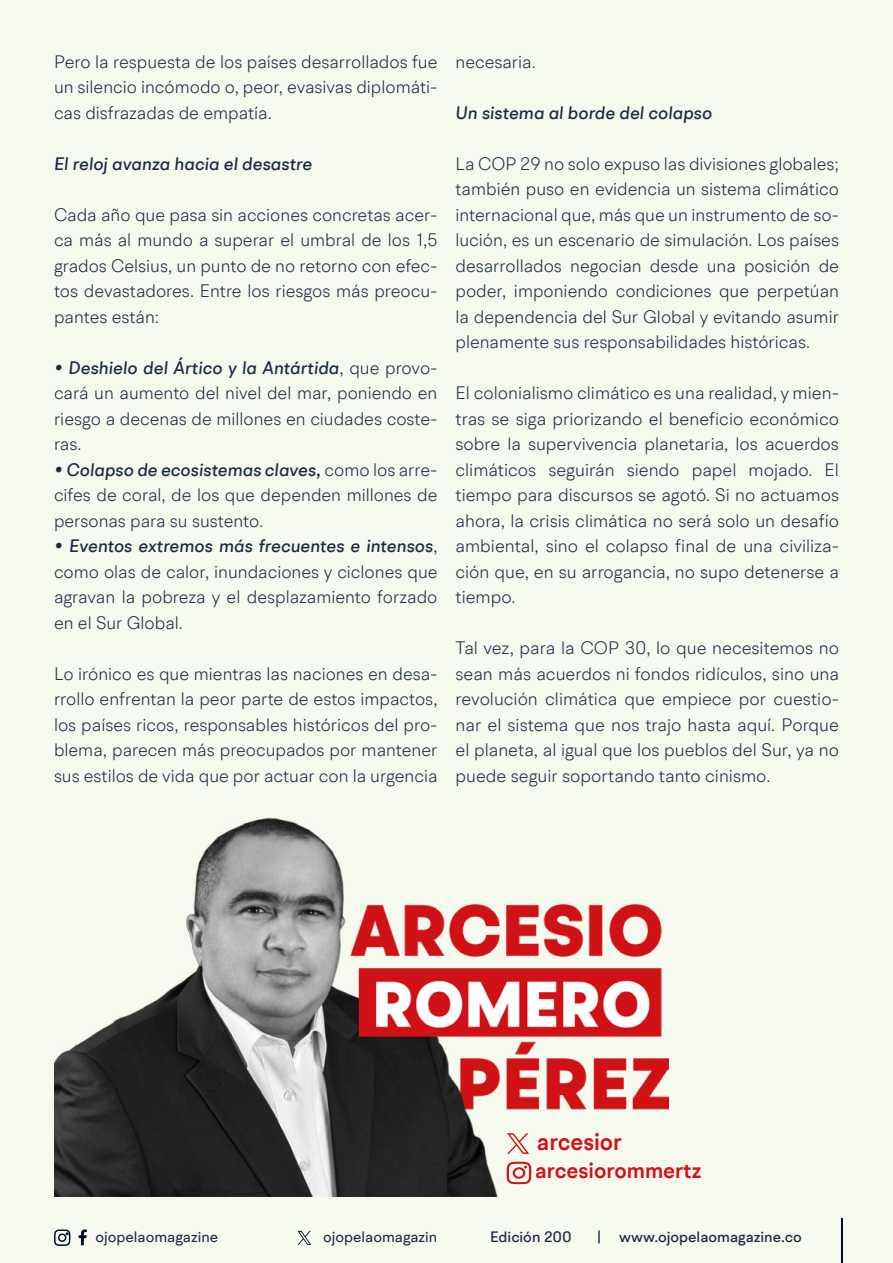
<style>
.page{position:relative;width:893px;height:1263px;background:#f6f9ee}
.page>*{position:absolute;margin:0;border:0;box-sizing:border-box;transform-origin:0 0}
.t1{font:600 23.85px "BR Hendrix";color:#d11217;scale:.96 1}
.t2{font:600 21.9px "BR Hendrix";color:#d11217}
.t3{font:300 18px/25.5px "BR Hendrix";color:#1b2943;text-align:justify}
.t4{font:italic 500 18px "BR Hendrix";color:#1b2943}
.t5{font:500 15px "BR Hendrix";color:#1b2943}
.t6{font:15px "BR Hendrix";color:#1b2943}
.s1{font-weight:500;font-style:italic}
</style>
<div class="page">
<svg style="left:79px;top:1229px;width:8px;height:16px"></svg>
<svg style="left:54px;top:1229px;width:17px;height:17px"></svg>
<hr style="left:841px;top:1219px;width:1px;height:44px;background:#000f2b">
<svg style="left:298px;top:1231px;width:13px;height:14px"></svg>
<img style="left:54px;top:817px;width:614px;height:379px">
<svg style="left:507px;top:1162px;width:24px;height:22px"></svg>
<svg style="left:507px;top:1133px;width:22px;height:21px"></svg>
<p class="t3" style="left:54px;top:48px;width:385px">Pero la respuesta de los países desarrollados fue un silencio incómodo o, peor, evasivas diplomáti&shy;cas disfrazadas de empatía.</p>
<p class="t4" style="left:54px;top:152px;width:260px">El reloj avanza hacia el desastre</p>
<p class="t3" style="left:54px;top:201px;width:385px">Cada año que pasa sin acciones concretas acer&shy;ca más al mundo a superar el umbral de los 1,5 grados Celsius, un punto de no retorno con efec&shy;tos devastadores. Entre los riesgos más preocu&shy;pantes están:</p>
<p class="t3" style="left:54px;top:354px;width:385px"><span class="s1">• Deshielo del Ártico y la Antártida</span>, que provo&shy;cará un aumento del nivel del mar, poniendo en riesgo a decenas de millones en ciudades coste&shy;ras.</p>
<p class="t3" style="left:54px;top:456px;width:385px"><span class="s1">• Colapso de ecosistemas claves,</span> como los arre&shy;cifes de coral, de los que dependen millones de personas para su sustento.</p>
<p class="t3" style="left:54px;top:533px;width:385px"><span class="s1">• Eventos extremos más frecuentes e intensos</span>, como olas de calor, inundaciones y ciclones que agravan la pobreza y el desplazamiento forzado en el Sur Global.</p>
<p class="t3" style="left:54px;top:660px;width:385px">Lo irónico es que mientras las naciones en desa&shy;rrollo enfrentan la peor parte de estos impactos, los países ricos, responsables históricos del pro&shy;blema, parecen más preocupados por mantener sus estilos de vida que por actuar con la urgencia</p>
<p class="t3" style="left:455px;top:48px;width:82px">necesaria.</p>
<p class="t4" style="left:455px;top:101px;width:258px">Un sistema al borde del colapso</p>
<p class="t3" style="left:455px;top:150px;width:385px">La COP 29 no solo expuso las divisiones globales; también puso en evidencia un sistema climático internacional que, más que un instrumento de so&shy;lución, es un escenario de simulación. Los países desarrollados negocian desde una posición de poder, imponiendo condiciones que perpetúan la dependencia del Sur Global y evitando asumir plenamente sus responsabilidades históricas.</p>
<p class="t3" style="left:455px;top:380px;width:385px">El colonialismo climático es una realidad, y mien&shy;tras se siga priorizando el beneficio económico sobre la supervivencia planetaria, los acuerdos climáticos seguirán siendo papel mojado. El tiempo para discursos se agotó. Si no actuamos ahora, la crisis climática no será solo un desafío ambiental, sino el colapso final de una civiliza&shy;ción que, en su arrogancia, no supo detenerse a tiempo.</p>
<p class="t3" style="left:455px;top:635px;width:385px">Tal vez, para la COP 30, lo que necesitemos no sean más acuerdos ni fondos ridículos, sino una revolución climática que empiece por cuestio&shy;nar el sistema que nos trajo hasta aquí. Porque el planeta, al igual que los pueblos del Sur, ya no puede seguir soportando tanto cinismo.</p>
<h1 class="t1" style="left:537px;top:1127px;width:90px">arcesior</h1>
<p class="t2" style="left:535px;top:1157px;width:168px">arcesiorommertz</p>
<p class="t6" style="left:96px;top:1227px;width:124px">ojopelaomagazine</p>
<p class="t6" style="left:323px;top:1227px;width:116px">ojopelaomagazin</p>
<p class="t5" style="left:490px;top:1227px;width:83px">Edición 200</p>
<p class="t5" style="left:597px;top:1227px;width:206px">| www.ojopelaomagazine.co</p>
</div>
